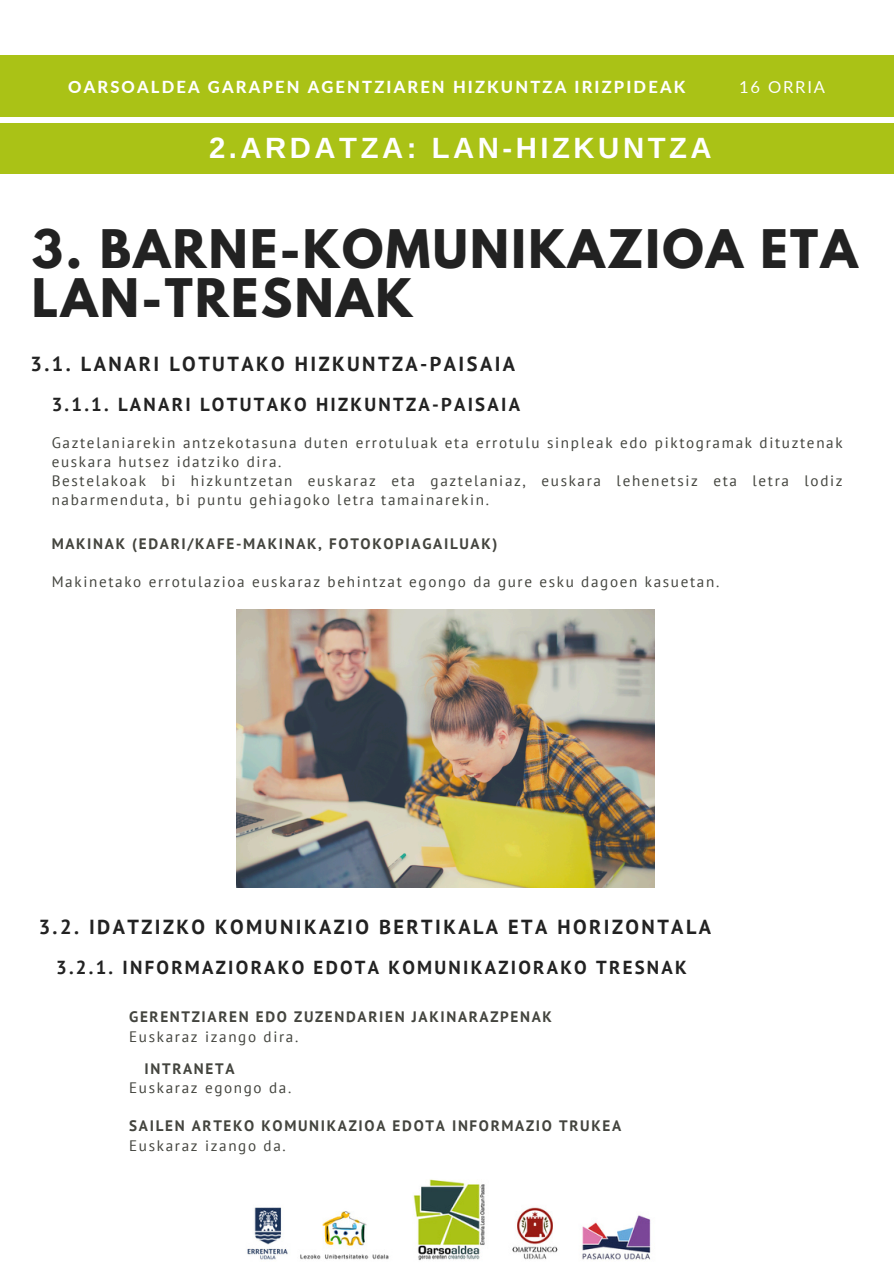
<style>
.page{position:relative;width:894px;height:1264px;background:#fff}
.page>*{position:absolute;margin:0;border:0;box-sizing:border-box;transform-origin:0 0}
.t1{font:700 47.1px/48.3px "League Spartan";letter-spacing:.05em;color:#222}
.t2{font:700 29.25px "Arimo";letter-spacing:.12em;color:#fff}
.t3{font:700 20.25px "PT Sans";letter-spacing:.12em;color:#222}
.t4{font:700 18.75px "PT Sans";letter-spacing:.12em;color:#222}
.t5{font:800 16.5px "Lato";letter-spacing:.13em;color:#fff}
.t6{font:16.5px "Lato";letter-spacing:.11em;color:#fff}
.t7{font:15.15px/19.2px "PT Sans";letter-spacing:.11em;color:#43443e}
.t8{font:700 15.15px "PT Sans";letter-spacing:.11em;color:#43443e}
</style>
<div class="page">
<div style="left:0;top:55px;width:893px;height:61px;background:#aac216"></div>
<img style="left:237px;top:609px;width:417px;height:278px">
<div style="left:0;top:123px;width:893px;height:51px;background:#aac216"></div>
<img style="left:247px;top:1179px;width:404px;height:82px">
<p class="t5" style="left:68px;top:77px;width:618px">OARSOALDEA GARAPEN AGENTZIAREN HIZKUNTZA IRIZPIDEAK</p>
<p class="t6" style="left:739px;top:76px;width:87px">16 ORRIA</p>
<p class="t2" style="left:209px;top:131px;width:504px">2.ARDATZA: LAN-HIZKUNTZA</p>
<p class="t1" style="left:32px;top:231px;width:826px">3. BARNE-KOMUNIKAZIOA ETA<br>LAN-TRESNAK</p>
<h5 class="t3" style="left:31px;top:350px;width:486px">3.1. LANARI LOTUTAKO HIZKUNTZA-PAISAIA</h5>
<h4 class="t4" style="left:52px;top:391px;width:470px">3.1.1. LANARI LOTUTAKO HIZKUNTZA-PAISAIA</h4>
<p class="t7" style="left:52px;top:432px;width:792px">Gaztelaniarekin antzekotasuna duten errotuluak eta errotulu sinpleak edo piktogramak dituztenak euskara hutsez idatziko dira.</p>
<h2 class="t7" style="left:52px;top:470px;width:792px">Bestelakoak bi hizkuntzetan euskaraz eta gaztelaniaz, euskara lehenetsiz eta letra lodiz nabarmenduta, bi puntu gehiagoko letra tamainarekin.</h2>
<h1 class="t8" style="left:52px;top:533px;width:447px">MAKINAK (EDARI/KAFE-MAKINAK, FOTOKOPIAGAILUAK)</h1>
<h3 class="t7" style="left:52px;top:572px;width:669px">Makinetako errotulazioa euskaraz behintzat egongo da gure esku dagoen kasuetan.</h3>
<h3 class="t3" style="left:39px;top:913px;width:673px">3.2. IDATZIZKO KOMUNIKAZIO BERTIKALA ETA HORIZONTALA</h3>
<p class="t4" style="left:56px;top:954px;width:632px">3.2.1. INFORMAZIORAKO EDOTA KOMUNIKAZIORAKO TRESNAK</p>
<p class="t8" style="left:129px;top:1007px;width:424px">GERENTZIAREN EDO ZUZENDARIEN JAKINARAZPENAK</p>
<h4 class="t7" style="left:129px;top:1026px;width:170px">Euskaraz izango dira.</h4>
<p class="t8" style="left:144px;top:1058px;width:91px">INTRANETA</p>
<p class="t7" style="left:129px;top:1078px;width:164px">Euskaraz egongo da.</p>
<h3 class="t8" style="left:129px;top:1115px;width:493px">SAILEN ARTEKO KOMUNIKAZIOA EDOTA INFORMAZIO TRUKEA</h3>
<h3 class="t7" style="left:129px;top:1135px;width:158px">Euskaraz izango da.</h3>
</div>
